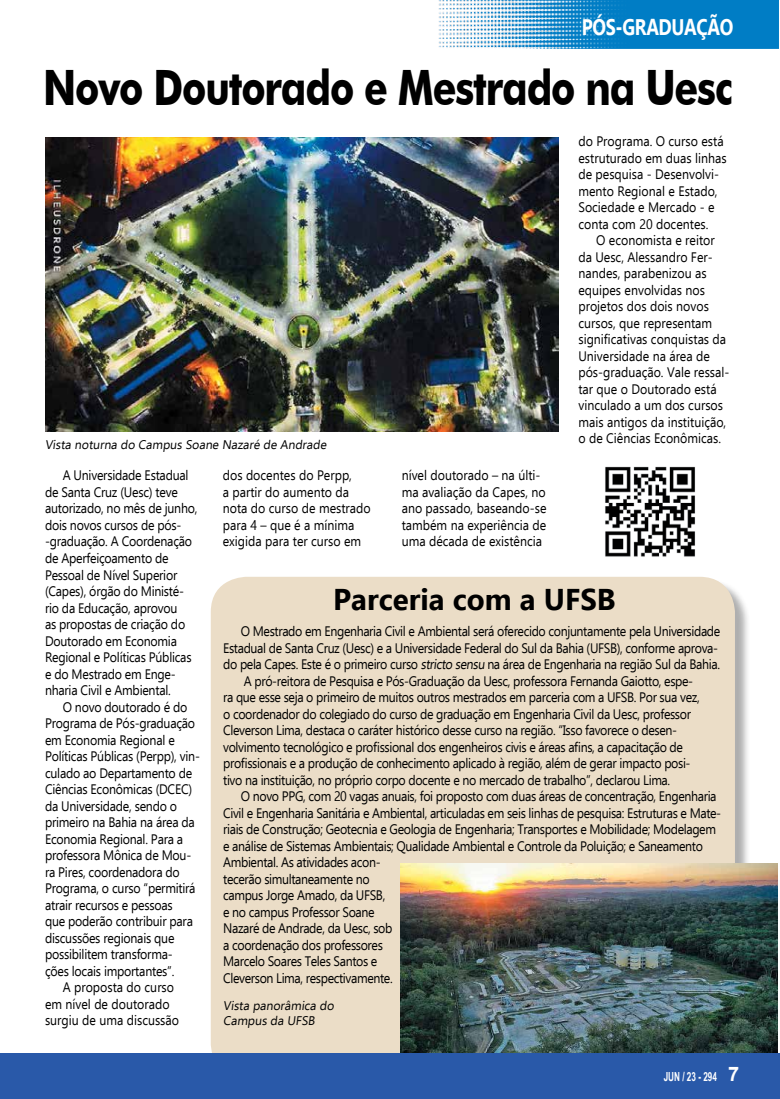
<style>
.page{position:relative;width:780px;height:1099px;background:#fff}
.page>*{position:absolute;margin:0;border:0;box-sizing:border-box;transform-origin:0 0}
.t1{font:700 48.75px "Futura BT";letter-spacing:-.03em;color:#000;scale:.8 1}
.t2{font:700 30px "Ebrima";color:#000}
.t3{font:700 22.5px "Ebrima";letter-spacing:-.02em;color:#fff;scale:.8 1}
.t4{font:13.75px/16.5px "Ebrima";letter-spacing:-.02em;color:#000;scale:.9 1}
.t5{font:13.75px/16.5px "Ebrima";color:#000;scale:.9 1}
.t6{font:12.5px/15px "Ebrima";color:#000}
.t7{font:700 12.5px "Arial Narrow";color:#fff;scale:.8 1}
.s1{font-family:"Arial";font-size:20px}
</style>
<div class="page">
<div style="left:211px;top:576px;width:524px;height:503px;background:#ebddc7;border-radius:35px"></div>
<img style="left:400px;top:864px;width:377px;height:189px">
<div style="left:0;top:1053px;width:780px;height:45px;background:#2959a9"></div>
<img style="left:438px;top:0;width:340px;height:48px">
<img style="left:45px;top:137px;width:513px;height:294px">
<img style="left:605px;top:466px;width:90px;height:91px">
<h3 class="t3" style="left:582px;top:9px;width:191px">PÓS-GRADUAÇÃO</h3>
<h1 class="t1" style="left:43px;top:58px;width:863px">Novo Doutorado e Mestrado na Uesc</h1>
<p class="t5" style="left:578px;top:133px;width:166px">do Programa. O curso está estruturado em duas linhas de pesquisa - Desenvolvi&shy;mento Regional e Estado,<br>Sociedade e Mercado - e conta com 20 docentes.</p>
<p class="t5" style="left:578px;top:232px;width:169px;text-indent:18px">O economista e reitor da Uesc, Alessandro Fer&shy;nandes, parabenizou as equipes envolvidas nos projetos dos dois novos cursos, que representam significativas conquistas da<br>Universidade na área de pós-graduação. Vale ressal&shy;tar que o Doutorado está vinculado a um dos cursos mais antigos da instituição, o de Ciências Econômicas.</p>
<p class="t6" style="left:45px;top:436px;width:285px">Vista noturna do Campus Soane Nazaré de Andrade</p>
<p class="t4" style="left:45px;top:467px;width:171px;text-indent:18px">A Universidade Estadual de Santa Cruz (Uesc) teve autorizado, no mês de junho, dois novos cursos de pós--graduação. A Coordenação de Aperfeiçoamento de<br>Pessoal de Nível Superior (Capes), órgão do Ministé&shy;rio da Educação, aprovou<br>as propostas de criação do<br>Doutorado em Economia<br>Regional e Políticas Públicas e do Mestrado em Enge&shy;nharia Civil e Ambiental.</p>
<p class="t4" style="left:63px;top:698px;width:140px">O novo doutorado é do</p>
<p class="t4" style="left:45px;top:714px;width:168px">Programa de Pós-graduação</p>
<p class="t4" style="left:45px;top:731px;width:146px">em Economia Regional e</p>
<p class="t4" style="left:45px;top:747px;width:174px">Políticas Públicas (Perpp), vin-</p>
<p class="t4" style="left:45px;top:764px;width:165px">culado ao Departamento de</p>
<p class="t4" style="left:45px;top:780px;width:165px">Ciências Econômicas (DCEC)</p>
<p class="t4" style="left:45px;top:797px;width:148px">da Universidade, sendo o</p>
<p class="t4" style="left:45px;top:813px;width:168px">primeiro na Bahia na área da</p>
<p class="t4" style="left:45px;top:830px;width:155px">Economia Regional. Para a</p>
<p class="t4" style="left:45px;top:846px;width:164px">professora Mônica de Mou-</p>
<p class="t4" style="left:45px;top:863px;width:151px">ra Pires, coordenadora do</p>
<p class="t4" style="left:45px;top:879px;width:169px">Programa, o curso “permitirá</p>
<p class="t4" style="left:45px;top:896px;width:143px">atrair recursos e pessoas</p>
<p class="t4" style="left:45px;top:912px;width:166px">que poderão contribuir para</p>
<p class="t4" style="left:45px;top:929px;width:145px">discussões regionais que</p>
<p class="t4" style="left:45px;top:945px;width:143px">possibilitem transforma-</p>
<p class="t4" style="left:45px;top:962px;width:145px">ções locais importantes”.</p>
<p class="t5" style="left:63px;top:978px;width:125px">A proposta do curso</p>
<p class="t5" style="left:45px;top:995px;width:140px">em nível de doutorado</p>
<p class="t5" style="left:45px;top:1011px;width:150px">surgiu de uma discussão</p>
<p class="t5" style="left:223px;top:467px;width:166px">dos docentes do Perpp,<br>a partir do aumento da nota do curso de mestrado para 4 – que é a mínima exigida para ter curso em</p>
<p class="t5" style="left:401px;top:467px;width:162px">nível doutorado – na últi&shy;ma avaliação da Capes, no ano passado, baseando-se também na experiência de uma década de existência</p>
<h2 class="t2" style="left:333px;top:575px;width:284px">Parceria com a UFSB</h2>
<p class="t4" style="left:241px;top:622px;width:534px">O Mestrado em Engenharia Civil e Ambiental será oferecido conjuntamente pela Universidade</p>
<p class="t4" style="left:223px;top:639px;width:551px">Estadual de Santa Cruz (Uesc) e a Universidade Federal do Sul da Bahia (UFSB), conforme aprova-</p>
<p class="t4" style="left:223px;top:655px;width:553px">do pela Capes. Este é o primeiro curso stricto sensu na área de Engenharia na região Sul da Bahia.</p>
<p class="t4" style="left:244px;top:672px;width:500px">A pró-reitora de Pesquisa e Pós-Graduação da Uesc, professora Fernanda Gaiotto, espe-</p>
<p class="t4" style="left:223px;top:688px;width:531px">ra que esse seja o primeiro de muitos outros mestrados em parceria com a UFSB. Por sua vez,</p>
<p class="t4" style="left:223px;top:705px;width:521px">o coordenador do colegiado do curso de graduação em Engenharia Civil da Uesc, professor</p>
<p class="t4" style="left:223px;top:721px;width:506px">Cleverson Lima, destaca o caráter histórico desse curso na região. “Isso favorece o desen-</p>
<p class="t4" style="left:223px;top:738px;width:512px">volvimento tecnológico e profissional dos engenheiros civis e áreas afins, a capacitação de</p>
<p class="t4" style="left:223px;top:754px;width:520px">profissionais e a produção de conhecimento aplicado à região, além de gerar impacto posi-</p>
<p class="t4" style="left:223px;top:771px;width:498px">tivo na instituição, no próprio corpo docente e no mercado de trabalho”, declarou Lima.</p>
<p class="t4" style="left:241px;top:787px;width:530px">O novo PPG, com 20 vagas anuais, foi proposto com duas áreas de concentração, Engenharia</p>
<p class="t4" style="left:223px;top:804px;width:555px">Civil e Engenharia Sanitária e Ambiental, articuladas em seis linhas de pesquisa: Estruturas e Mate-</p>
<p class="t4" style="left:223px;top:820px;width:549px">riais de Construção; Geotecnia e Geologia de Engenharia; Transportes e Mobilidade; Modelagem</p>
<p class="t4" style="left:223px;top:837px;width:534px">e análise de Sistemas Ambientais; Qualidade Ambiental e Controle da Poluição; e Saneamento</p>
<p class="t4" style="left:223px;top:853px;width:176px">Ambiental. As atividades acon-</p>
<p class="t4" style="left:223px;top:870px;width:164px">tecerão simultaneamente no</p>
<p class="t4" style="left:223px;top:886px;width:182px">campus Jorge Amado, da UFSB,</p>
<p class="t4" style="left:223px;top:903px;width:170px">e no campus Professor Soane</p>
<p class="t4" style="left:223px;top:919px;width:189px">Nazaré de Andrade, da Uesc, sob</p>
<p class="t4" style="left:223px;top:936px;width:179px">a coordenação dos professores</p>
<p class="t4" style="left:223px;top:952px;width:173px">Marcelo Soares Teles Santos e</p>
<p class="t4" style="left:223px;top:969px;width:190px">Cleverson Lima, respectivamente.</p>
<p class="t6" style="left:223px;top:998px;width:114px">Vista panorâmica do<br>Campus da UFSB</p>
<p class="t7" style="left:663px;top:1067px;width:96px">JUN / 23 - 294 <span class="s1">7</span></p>
</div>
